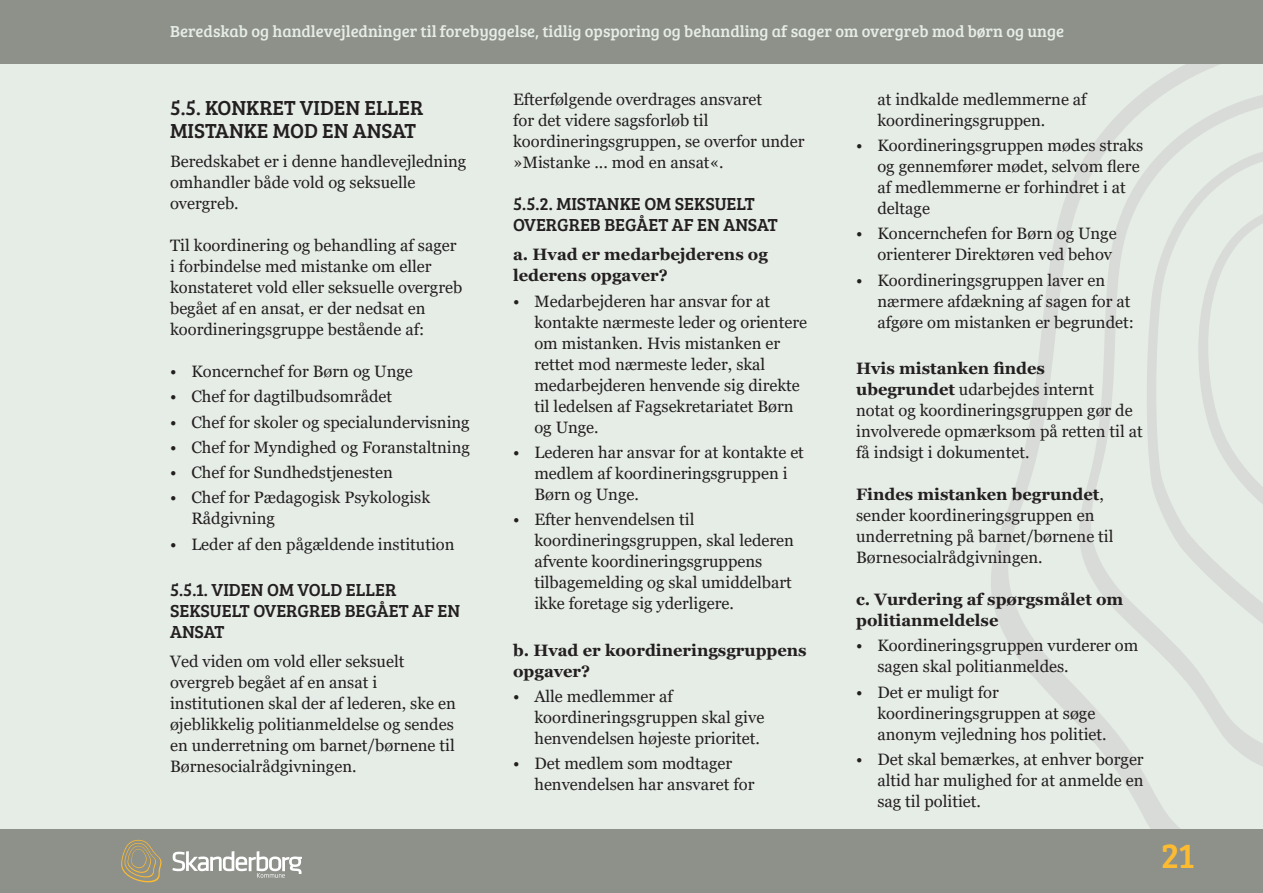
<style>
.page{position:relative;width:1263px;height:893px;background:#e6ede6}
.page>*{position:absolute;margin:0;border:0;box-sizing:border-box;transform-origin:0 0}
.t1{font:36px "Bree Serif";color:#fdbb31}
.Overskrift_2{font:21px/22.5px "Bree Serif";color:#231f20}
.Overskrift_3{font:18px/21px "Bree Serif";color:#231f20}
.brødtekst{font:16.5px/21px "Georgia";color:#231f20}
.t2{font:16.5px "Bree Serif";color:#e6ede6}
.brødtekst-2{font:700 16.5px/21px "Georgia";color:#231f20}
.Overskrift_3-2{font:700 16.5px/21px "Georgia";color:#231f20}
.s1{font-weight:700}
</style>
<div class="page">
<svg style="left:991px;top:64px;width:229px;height:765px"></svg>
<svg style="left:1069px;top:81px;width:194px;height:703px"></svg>
<svg style="left:1145px;top:100px;width:118px;height:563px"></svg>
<div style="left:0;top:829px;width:1263px;height:64px;background:#8d918a"></div>
<svg style="left:121px;top:840px;width:41px;height:42px"></svg>
<svg style="left:172px;top:851px;width:130px;height:27px"></svg>
<div style="left:0;top:0;width:1263px;height:64px;background:#8d918a"></div>
<p class="t2" style="left:170px;top:20px;width:895px">Beredskab og handlevejledninger til forebyggelse, tidlig opsporing og behandling af sager om overgreb mod børn og unge</p>
<p class="Overskrift_2" style="left:170px;top:95px;width:255px">5.5. KONKRET VIDEN ELLER<br>MISTANKE MOD EN ANSAT</p>
<p class="brødtekst" style="left:170px;top:151px;width:298px">Beredskabet er i denne handlevejledning omhandler både vold og seksuelle overgreb.</p>
<p class="brødtekst" style="left:170px;top:235px;width:294px">Til koordinering og behandling af sager i forbindelse med mistanke om eller konstateret vold eller seksuelle overgreb begået af en ansat, er der nedsat en koordineringsgruppe bestående af:</p>
<p class="brødtekst" style="left:170px;top:361px;width:244px">• Koncernchef for Børn og Unge</p>
<p class="brødtekst" style="left:170px;top:387px;width:224px">• Chef for dagtilbudsområdet</p>
<p class="brødtekst" style="left:170px;top:412px;width:301px">• Chef for skoler og specialundervisning</p>
<p class="brødtekst" style="left:170px;top:437px;width:301px">• Chef for Myndighed og Foranstaltning</p>
<p class="brødtekst" style="left:170px;top:462px;width:224px">• Chef for Sundhedstjenesten</p>
<p class="brødtekst" style="left:191px;top:488px;width:240px;text-indent:-21px">• Chef for Pædagogisk Psykologisk<br>Rådgivning</p>
<p class="brødtekst" style="left:170px;top:534px;width:286px">• Leder af den pågældende institution</p>
<p class="Overskrift_3" style="left:170px;top:578px;width:292px">5.5.1. VIDEN OM VOLD ELLER<br>SEKSUELT OVERGREB BEGÅET AF EN<br>ANSAT</p>
<p class="brødtekst" style="left:170px;top:652px;width:287px">Ved viden om vold eller seksuelt overgreb begået af en ansat i institutionen skal der af lederen, ske en øjeblikkelig politianmeldelse og sendes en underretning om barnet/børnene til Børnesocialrådgivningen.</p>
<p class="brødtekst" style="left:513px;top:89px;width:293px">Efterfølgende overdrages ansvaret<br>for det videre sagsforløb til koordineringsgruppen, se overfor under »Mistanke ... mod en ansat«.</p>
<p class="Overskrift_3" style="left:513px;top:192px;width:266px">5.5.2. MISTANKE OM SEKSUELT<br>OVERGREB BEGÅET AF EN ANSAT</p>
<p class="brødtekst-2" style="left:513px;top:244px;width:256px">a. Hvad er medarbejderens og lederens opgaver?</p>
<p class="brødtekst" style="left:534px;top:291px;width:274px;text-indent:-21px">• Medarbejderen har ansvar for at kontakte nærmeste leder og orientere om mistanken. Hvis mistanken er rettet mod nærmeste leder, skal medarbejderen henvende sig direkte til ledelsen af Fagsekretariatet Børn og Unge.</p>
<p class="brødtekst" style="left:534px;top:442px;width:271px;text-indent:-21px">• Lederen har ansvar for at kontakte et medlem af koordineringsgruppen i<br>Børn og Unge.</p>
<p class="brødtekst" style="left:534px;top:509px;width:261px;text-indent:-21px">• Efter henvendelsen til koordineringsgruppen, skal lederen afvente koordineringsgruppens tilbagemelding og skal umiddelbart ikke foretage sig yderligere.</p>
<p class="brødtekst-2" style="left:513px;top:639px;width:295px">b. Hvad er koordineringsgruppens opgaver?</p>
<p class="brødtekst" style="left:534px;top:686px;width:231px;text-indent:-21px">• Alle medlemmer af koordineringsgruppen skal give henvendelsen højeste prioritet.</p>
<p class="brødtekst" style="left:534px;top:753px;width:222px;text-indent:-21px">• Det medlem som modtager henvendelsen har ansvaret for</p>
<p class="brødtekst" style="left:877px;top:89px;width:211px">at indkalde medlemmerne af koordineringsgruppen.</p>
<p class="brødtekst" style="left:877px;top:135px;width:267px;text-indent:-21px">• Koordineringsgruppen mødes straks og gennemfører mødet, selvom flere af medlemmerne er forhindret i at deltage</p>
<p class="brødtekst" style="left:856px;top:224px;width:262px;text-align:right">• Koncernchefen for Børn og Unge orienterer Direktøren ved behov</p>
<p class="brødtekst" style="left:877px;top:270px;width:258px;text-indent:-21px">• Koordineringsgruppen laver en nærmere afdækning af sagen for at afgøre om mistanken er begrundet:</p>
<p class="brødtekst" style="left:856px;top:358px;width:288px"><span class="s1">Hvis mistanken findes ubegrundet</span> udarbejdes internt<br>notat og koordineringsgruppen gør de involverede opmærksom på retten til at få indsigt i dokumentet.</p>
<p class="brødtekst" style="left:856px;top:484px;width:259px"><span class="s1">Findes mistanken begrundet</span>, sender koordineringsgruppen en underretning på barnet/børnene til<br>Børnesocialrådgivningen.</p>
<p class="Overskrift_3-2" style="left:856px;top:589px;width:269px">c. Vurdering af spørgsmålet om politianmeldelse</p>
<p class="brødtekst" style="left:877px;top:635px;width:262px;text-indent:-21px">• Koordineringsgruppen vurderer om sagen skal politianmeldes.</p>
<p class="brødtekst" style="left:877px;top:682px;width:231px;text-indent:-21px">• Det er muligt for koordineringsgruppen at søge anonym vejledning hos politiet.</p>
<p class="brødtekst" style="left:877px;top:749px;width:268px;text-align:justify;text-indent:-21px">• Det skal bemærkes, at enhver borger altid har mulighed for at anmelde en sag til politiet.</p>
<h1 class="t1" style="left:1161px;top:829px;width:35px">21</h1>
</div>
